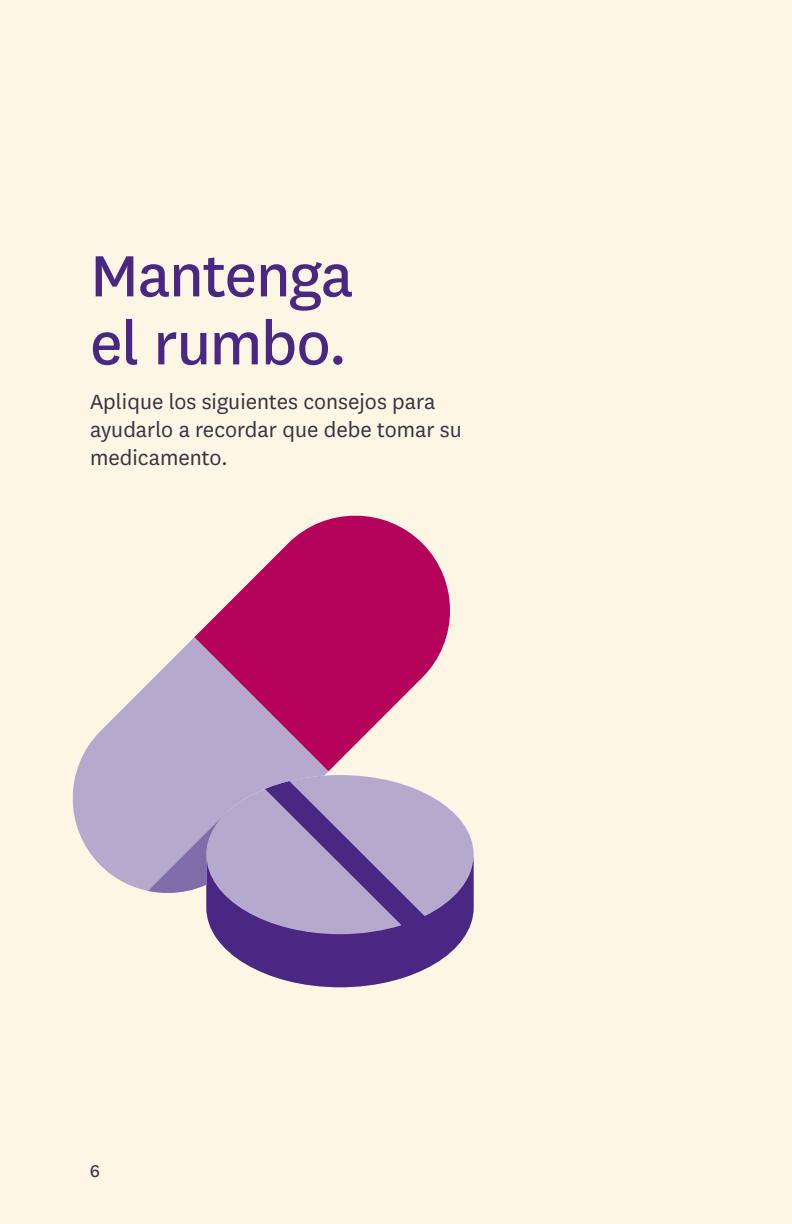
<style>
.page{position:relative;width:792px;height:1224px;background:#fef6e5}
.page>*{position:absolute;margin:0;border:0;box-sizing:border-box;transform-origin:0 0}
.t1{font:68px/68px "National";letter-spacing:-.02em;color:#4a2783}
.H1_Subhead{font:24px/28px "National";color:#323640}
.Folio_Left{font:20px "National";color:#323640}
</style>
<div class="page">
<svg style="left:206px;top:781px;width:268px;height:206px;background:#947fb2"></svg>
<svg style="left:72px;top:638px;width:256px;height:262px;fill:#b5a9ce"></svg>
<svg style="left:194px;top:515px;width:256px;height:256px;fill:#b5025b"></svg>
<svg style="left:148px;top:812px;width:79px;height:81px;background:#a495c1"></svg>
<h1 class="t1" style="left:90px;top:238px;width:265px">Mantenga el rumbo.</h1>
<p class="H1_Subhead" style="left:90px;top:387px;width:373px">Aplique los siguientes consejos para ayudarlo a recordar que debe tomar su medicamento.</p>
<p class="Folio_Left" style="left:90px;top:1157px;width:12px">6</p>
</div>
